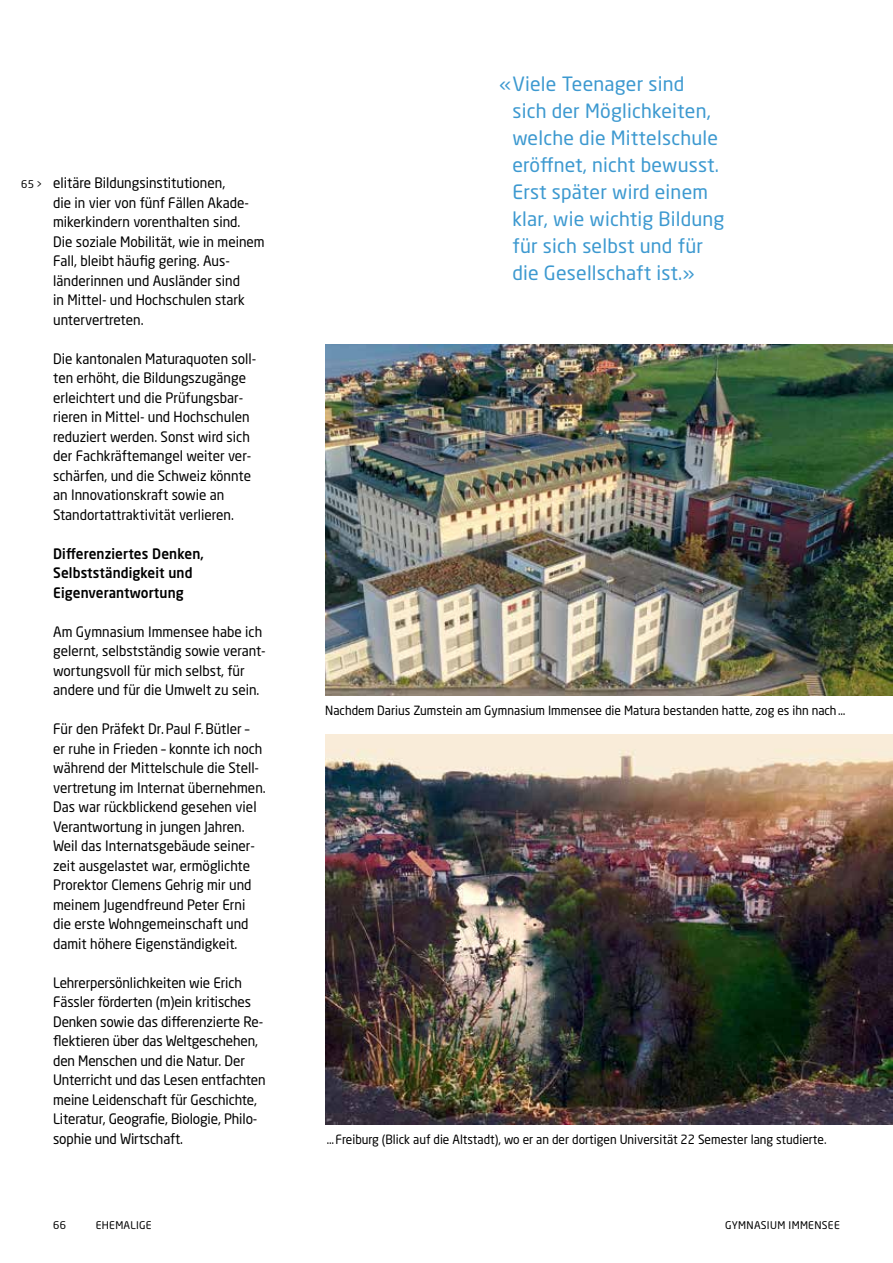
<style>
.page{position:relative;width:893px;height:1263px;background:#fff}
.page>*{position:absolute;margin:0;border:0;box-sizing:border-box;transform-origin:0 0}
.t1{font:19.5px/27px "Neo Sans Pro";letter-spacing:.01em;color:#3d99d0}
.t2{font:14.25px/19.5px "Neo Sans Pro";color:#000;scale:.95 1}
.t3{font:500 14.25px/19.5px "Neo Sans Pro";letter-spacing:.01em;color:#000;scale:.95 1}
.t4{font:12.6px "Neo Sans Pro";color:#000;scale:.95 1}
.t5{font:10.5px "Neo Sans Pro";letter-spacing:.03em;color:#000}
</style>
<div class="page">
<img style="left:325px;top:344px;width:568px;height:351px">
<img style="left:325px;top:734px;width:568px;height:390px">
<p class="t5" style="left:21px;top:178px;width:23px">65&gt;</p>
<p class="t2" style="left:53px;top:173px;width:224px">elitäre Bildungsinstitutionen,<br>die in vier von fünf Fällen Akade&shy;mikerkindern vorenthalten sind.<br>Die soziale Mobilität, wie in meinem<br>Fall, bleibt häufig gering. Aus&shy;länderinnen und Ausländer sind<br>in Mittel- und Hochschulen stark untervertreten.</p>
<p class="t2" style="left:53px;top:349px;width:215px">Die kantonalen Maturaquoten soll&shy;ten erhöht, die Bildungszugänge erleichtert und die Prüfungsbar&shy;rieren in Mittel- und Hochschulen reduziert werden. Sonst wird sich der Fachkräftemangel weiter ver&shy;schärfen, und die Schweiz könnte an Innovationskraft sowie an Standortattraktivität verlieren.</p>
<p class="t3" style="left:53px;top:543px;width:160px">Differenziertes Denken,<br>Selbstständigkeit und<br>Eigenverantwortung</p>
<p class="t2" style="left:53px;top:622px;width:225px">Am Gymnasium Immensee habe ich gelernt, selbstständig sowie verant&shy;wortungsvoll für mich selbst, für andere und für die Umwelt zu sein.</p>
<p class="t2" style="left:53px;top:719px;width:225px">Für den Präfekt Dr.Paul F.Bütler –<br>er ruhe in Frieden – konnte ich noch während der Mittelschule die Stell&shy;vertretung im Internat übernehmen.<br>Das war rückblickend gesehen viel Verantwortung in jungen Jahren.<br>Weil das Internatsgebäude seiner&shy;zeit ausgelastet war, ermöglichte Prorektor Clemens Gehrig mir und meinem Jugendfreund Peter Erni die erste Wohngemeinschaft und damit höhere Eigenständigkeit.</p>
<p class="t2" style="left:53px;top:973px;width:225px">Lehrerpersönlichkeiten wie Erich Fässler förderten (m)ein kritisches Denken sowie das differenzierte Re&shy;flektieren über das Weltgeschehen, den Menschen und die Natur. Der Unterricht und das Lesen entfachten meine Leidenschaft für Geschichte, Literatur, Geografie, Biologie, Philo&shy;sophie und Wirtschaft.</p>
<h1 class="t1" style="left:512px;top:70px;width:214px;text-indent:-13px">«Viele Teenager sind<br>sich der Möglichkeiten, welche die Mittelschule eröffnet, nicht bewusst.<br>Erst später wird einem klar, wie wichtig Bildung für sich selbst und für die Gesellschaft ist.»</h1>
<p class="t4" style="left:325px;top:702px;width:549px">Nachdem Darius Zumstein am Gymnasium Immensee die Matura bestanden hatte, zog es ihn nach…</p>
<p class="t4" style="left:327px;top:1131px;width:528px">…Freiburg (Blick auf die Altstadt), wo er an der dortigen Universität 22 Semester lang studierte.</p>
<p class="t5" style="left:53px;top:1219px;width:15px">66</p>
<p class="t5" style="left:725px;top:1219px;width:116px">GYMNASIUM IMMENSEE</p>
<p class="t5" style="left:96px;top:1219px;width:58px">EHEMALIGE</p>
</div>
